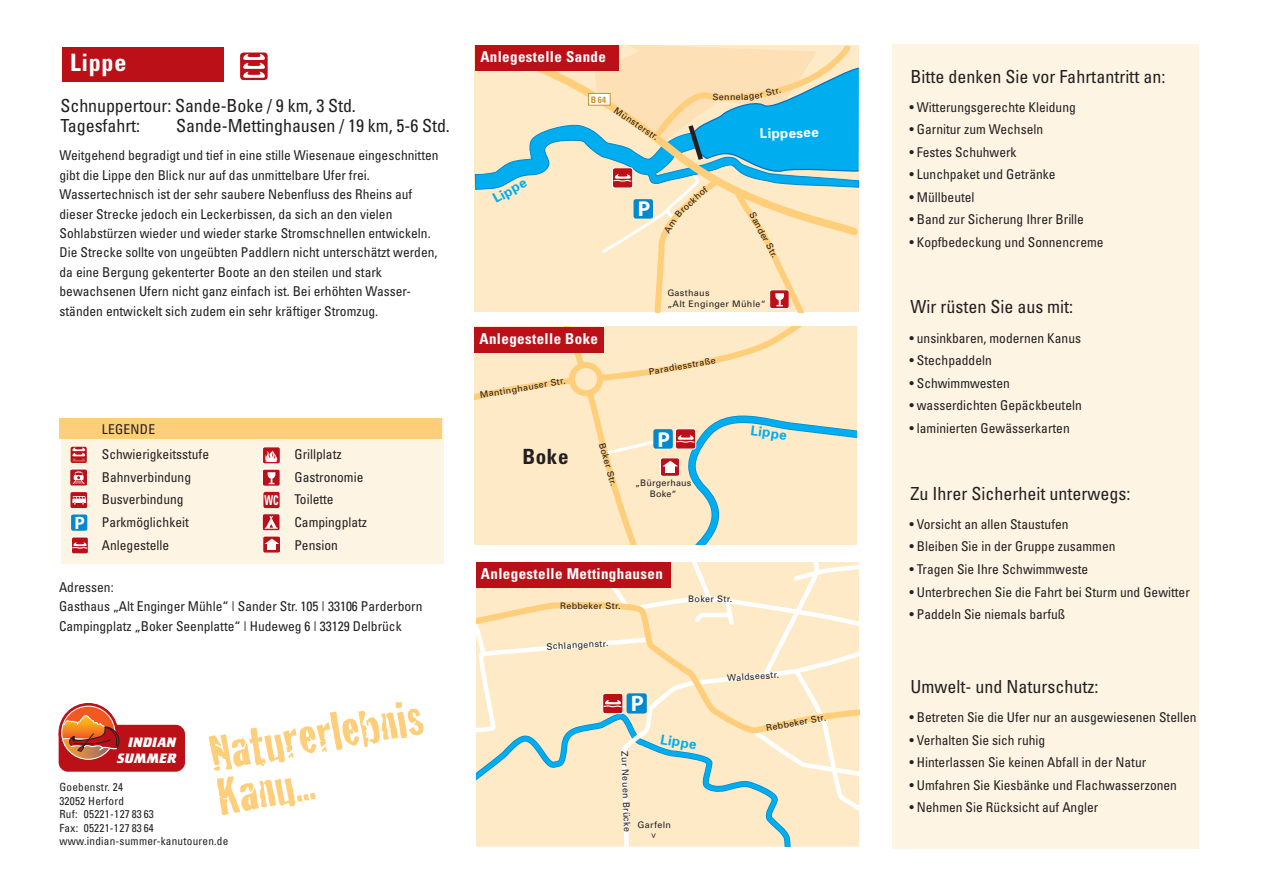
<style>
.page{position:relative;width:1263px;height:893px;background:#fff}
.page>*{position:absolute;margin:0;border:0;box-sizing:border-box;transform-origin:0 0}
.t1{font:54px/45px "Cracked";color:#fece7a}
.t2{font:700 condensed 24px "Univers";letter-spacing:.03em;color:#fff}
.t3{font:700 22.5px "Myriad Pro";color:#fff}
.t4{font:700 21.6px "Myriad Pro";color:#fff}
.t5{font:700 condensed 21px "Univers";color:#231f20}
.t6{font:condensed 18px/19.5px "Univers";color:#231f20}
.t7{font:700 18px "Myriad Pro";color:#fff}
.t8{font:700 condensed 15px "Univers";letter-spacing:.025em;color:#fff}
.t9{font:700 14.1px/15.8px "Crillee T";letter-spacing:.01em;color:#fff;text-align:right}
.t10{font:condensed 13.5px/19.5px "Univers";color:#231f20}
.t11{font:700 13.5px "Univers";color:#00aeef}
.t12{font:700 13.5px "Univers";color:#fff}
.t13{font:700 condensed 13.5px "Univers";color:#fff;scale:.73 1}
.t14{font:condensed 11.25px/13.5px "Univers";letter-spacing:.02em;color:#231f20}
.t15{font:9px/10.8px "Univers";letter-spacing:.035em;color:#231f20}
.t16{font:700 condensed 9px "Univers";color:#c69330}
</style>
<div class="page">
<div style="left:476px;top:823px;width:141px;height:24px;background:#feeac7"></div>
<svg style="left:617px;top:823px;width:242px;height:24px;background:#f6e8c9"></svg>
<svg style="left:476px;top:563px;width:383px;height:260px;background:#f4ddbf"></svg>
<div style="left:240px;top:53px;width:28px;height:27px;background:#bb1018;border-radius:3px"></div>
<svg style="left:243px;top:54px;width:25px;height:24px"></svg>
<div style="left:62px;top:47px;width:161px;height:34px;background:#bb1018"></div>
<div style="left:59px;top:725px;width:126px;height:47px;background:#bb1018;border-radius:9px"></div>
<svg style="left:59px;top:703px;width:59px;height:59px"></svg>
<div style="left:59px;top:703px;width:59px;height:59px;border:1px solid #bb1018;border-radius:50%"></div>
<svg style="left:62px;top:706px;width:53px;height:53px"></svg>
<svg style="left:62px;top:715px;width:59px;height:44px"></svg>
<div style="left:892px;top:44px;width:307px;height:804px;background:#fef4e4"></div>
<div style="left:61px;top:418px;width:382px;height:146px;background:#fef4e4"></div>
<div style="left:262px;top:469px;width:18px;height:17px;background:#bb1018;border-radius:2px"></div>
<div style="left:262px;top:469px;width:19px;height:18px;border:1px solid #fff;border-radius:2px"></div>
<svg style="left:268px;top:472px;width:7px;height:12px"></svg>
<div style="left:71px;top:514px;width:16px;height:17px;background:#0089cf;border-radius:2px"></div>
<div style="left:263px;top:492px;width:17px;height:16px;background:#bb1018;border-radius:2px"></div>
<div style="left:59px;top:418px;width:383px;height:20px;background:#fece7a"></div>
<svg style="left:71px;top:447px;width:16px;height:16px"></svg>
<svg style="left:71px;top:448px;width:16px;height:14px"></svg>
<div style="left:70px;top:469px;width:18px;height:17px;background:#bb1018;border-radius:2px"></div>
<div style="left:69px;top:469px;width:19px;height:17px;border:1px solid #fff;border-radius:2px"></div>
<svg style="left:73px;top:471px;width:12px;height:13px"></svg>
<div style="left:71px;top:537px;width:17px;height:17px;background:#bb1018;border-radius:2px"></div>
<div style="left:71px;top:537px;width:18px;height:17px;border:1px solid #fff;border-radius:2px"></div>
<svg style="left:71px;top:542px;width:17px;height:8px"></svg>
<div style="left:70px;top:492px;width:18px;height:17px;background:#bb1018;border-radius:2px"></div>
<div style="left:70px;top:491px;width:18px;height:18px;border:1px solid #fff;border-radius:2px"></div>
<svg style="left:72px;top:496px;width:14px;height:9px"></svg>
<div style="left:262px;top:447px;width:18px;height:17px;background:#bb1018;border-radius:2px"></div>
<div style="left:262px;top:446px;width:19px;height:18px;border:1px solid #fff;border-radius:2px"></div>
<svg style="left:265px;top:450px;width:12px;height:12px"></svg>
<div style="left:262px;top:514px;width:18px;height:17px;background:#bb1018;border-radius:2px"></div>
<div style="left:262px;top:513px;width:18px;height:18px;border:1px solid #fff;border-radius:2px"></div>
<svg style="left:265px;top:516px;width:13px;height:13px"></svg>
<div style="left:263px;top:536px;width:18px;height:17px;background:#bb1018;border-radius:2px"></div>
<div style="left:262px;top:536px;width:19px;height:17px;border:1px solid #fff;border-radius:2px"></div>
<div style="left:267px;top:544px;width:9px;height:6px;background:#fff"></div>
<svg style="left:265px;top:539px;width:14px;height:5px"></svg>
<svg style="left:474px;top:326px;width:383px;height:219px;background:#f5e4c3"></svg>
<div style="left:474px;top:327px;width:129px;height:25px;background:#bb1018"></div>
<svg style="left:475px;top:45px;width:383px;height:267px;background:#d0d3c0"></svg>
<h2 class="t2" style="left:70px;top:48px;width:58px">Lippe</h2>
<h3 class="t6" style="left:60px;top:95px;width:297px">Schnuppertour: Sande-Boke / 9 km, 3 Std.<br>Tagesfahrt:</h3>
<h3 class="t6" style="left:176px;top:115px;width:275px">Sande-Mettinghausen / 19 km, 5-6 Std.</h3>
<p class="t10" style="left:59px;top:145px;width:381px">Weitgehend begradigt und tief in eine stille Wiesenaue eingeschnitten gibt die Lippe den Blick nur auf das unmittelbare Ufer frei.<br>Wassertechnisch ist der sehr saubere Nebenfluss des Rheins auf dieser Strecke jedoch ein Leckerbissen, da sich an den vielen Sohlabstürzen wieder und wieder starke Stromschnellen entwickeln.<br>Die Strecke sollte von ungeübten Paddlern nicht unterschätzt werden, da eine Bergung gekenterter Boote an den steilen und stark bewachsenen Ufern nicht ganz einfach ist. Bei erhöhten Wasser&shy;ständen entwickelt sich zudem ein sehr kräftiger Stromzug.</p>
<h3 class="t7" style="left:75px;top:511px;width:12px">P</h3>
<p class="t10" style="left:102px;top:416px;width:109px;line-height:25.3px">LEGENDE<br>Schwierigkeitsstufe</p>
<p class="t10" style="left:102px;top:466px;width:91px;line-height:22.5px">Bahnverbindung<br>Busverbindung<br>Parkmöglichkeit<br>Anlegestelle</p>
<p class="t13" style="left:264px;top:492px;width:21px">WC</p>
<p class="t10" style="left:294px;top:443px;width:74px;line-height:22.5px">Grillplatz<br>Gastronomie<br>Toilette<br>Campingplatz<br>Pension</p>
<p class="t10" style="left:59px;top:577px;width:365px">Adressen:<br>Gasthaus „Alt Enginger Mühle“ | Sander Str. 105 | 33106 Parderborn<br>Campingplatz „Boker Seenplatte“ | Hudeweg 6 | 33129 Delbrück</p>
<h1 class="t1" style="left:206px;top:729px;width:218px;rotate:-10deg">Naturerlebnis<br>Kanu...</h1>
<p class="t9" style="left:117px;top:734px;width:61px">INDIAN<br>SUMMER</p>
<p class="t14" style="left:59px;top:780px;width:170px">Goebenstr. 24<br>32052 Herford<br>Ruf: 05221-127 83 63<br>Fax: 05221-127 83 64 www.indian-summer-kanutouren.de</p>
<p class="t8" style="left:480px;top:48px;width:127px">Anlegestelle Sande</p>
<p class="t16" style="left:591px;top:94px;width:17px">B64</p>
<p class="t15" style="left:618px;top:105px;width:53px;rotate:34deg">Münsterstr.</p>
<p class="t15" style="left:724px;top:91px;width:7px">n</p>
<p class="t15" style="left:758px;top:90px;width:23px;rotate:-15deg">r Str.</p>
<p class="t12" style="left:760px;top:125px;width:60px;rotate:-1deg">Lippesee</p>
<p class="t11" style="left:490px;top:191px;width:38px;rotate:-29deg">Lippe</p>
<p class="t8" style="left:480px;top:330px;width:120px">Anlegestelle Boke</p>
<h3 class="t4" style="left:638px;top:195px;width:14px">P</h3>
<p class="t15" style="left:757px;top:210px;width:52px;rotate:62deg">Sander Str.</p>
<p class="t15" style="left:667px;top:287px;width:100px">Gasthaus<br>„Alt Enginger Mühle“</p>
<p class="t15" style="left:479px;top:389px;width:88px;rotate:-9deg">Mantinghauser Str.</p>
<h3 class="t5" style="left:522px;top:444px;width:48px">Boke</h3>
<p class="t15" style="left:648px;top:366px;width:69px;rotate:-9deg">Paradiesstraße</p>
<p class="t15" style="left:607px;top:441px;width:46px;rotate:74deg">Boker Str.</p>
<h3 class="t4" style="left:657px;top:425px;width:14px">P</h3>
<p class="t15" style="left:635px;top:477px;width:58px;text-align:center">„Bürgerhaus<br>Boke“</p>
<p class="t11" style="left:752px;top:422px;width:38px;rotate:7deg">Lippe</p>
<p class="t8" style="left:481px;top:565px;width:183px">Anlegestelle Mettinghausen</p>
<p class="t15" style="left:560px;top:600px;width:62px">Rebbeker Str.</p>
<p class="t15" style="left:546px;top:641px;width:63px;rotate:-3deg">Schlangenstr.</p>
<p class="t15" style="left:688px;top:593px;width:46px">Boker Str.</p>
<h3 class="t3" style="left:631px;top:689px;width:15px">P</h3>
<p class="t11" style="left:662px;top:730px;width:38px;rotate:9deg">Lippe</p>
<p class="t15" style="left:630px;top:751px;width:83px;rotate:88deg">Zur Neuen Brücke</p>
<p class="t15" style="left:638px;top:819px;width:35px">Garfeln</p>
<p class="t15" style="left:660px;top:833px;width:7px;rotate:90deg">&gt;</p>
<p class="t15" style="left:727px;top:673px;width:54px;rotate:-4deg">Waldseestr.</p>
<p class="t15" style="left:765px;top:722px;width:62px;rotate:-10deg">Rebbeker Str.</p>
<h3 class="t6" style="left:910px;top:66px;width:256px">Bitte denken Sie vor Fahrtantritt an:</h3>
<p class="t10" style="left:909px;top:97px;width:168px">• Witterungsgerechte Kleidung</p>
<p class="t10" style="left:909px;top:119px;width:135px">• Garnitur zum Wechseln</p>
<p class="t10" style="left:909px;top:142px;width:109px">• Festes Schuhwerk</p>
<p class="t10" style="left:909px;top:164px;width:148px">• Lunchpaket und Getränke</p>
<p class="t10" style="left:909px;top:187px;width:67px">• Müllbeutel</p>
<p class="t10" style="left:909px;top:209px;width:176px">• Band zur Sicherung Ihrer Brille</p>
<p class="t10" style="left:909px;top:232px;width:196px">• Kopfbedeckung und Sonnencreme</p>
<h3 class="t6" style="left:910px;top:297px;width:164px">Wir rüsten Sie aus mit:</h3>
<p class="t10" style="left:909px;top:328px;width:173px">• unsinkbaren, modernen Kanus</p>
<p class="t10" style="left:909px;top:350px;width:84px">• Stechpaddeln</p>
<p class="t10" style="left:909px;top:373px;width:102px">• Schwimmwesten</p>
<p class="t10" style="left:909px;top:395px;width:174px">• wasserdichten Gepäckbeuteln</p>
<p class="t10" style="left:909px;top:418px;width:162px">• laminierten Gewässerkarten</p>
<h3 class="t6" style="left:910px;top:483px;width:221px">Zu Ihrer Sicherheit unterwegs:</h3>
<p class="t10" style="left:909px;top:514px;width:161px">• Vorsicht an allen Staustufen</p>
<p class="t10" style="left:909px;top:537px;width:208px">• Bleiben Sie in der Gruppe zusammen</p>
<p class="t10" style="left:909px;top:559px;width:180px">• Tragen Sie Ihre Schwimmweste</p>
<p class="t10" style="left:909px;top:582px;width:282px">• Unterbrechen Sie die Fahrt bei Sturm und Gewitter</p>
<p class="t10" style="left:909px;top:604px;width:157px">• Paddeln Sie niemals barfuß</p>
<h3 class="t6" style="left:910px;top:676px;width:189px">Umwelt- und Naturschutz:</h3>
<p class="t10" style="left:909px;top:707px;width:289px">• Betreten Sie die Ufer nur an ausgewiesenen Stellen</p>
<p class="t10" style="left:909px;top:730px;width:137px">• Verhalten Sie sich ruhig</p>
<p class="t10" style="left:909px;top:752px;width:238px">• Hinterlassen Sie keinen Abfall in der Natur</p>
<p class="t10" style="left:909px;top:775px;width:269px">• Umfahren Sie Kiesbänke und Flachwasserzonen</p>
<p class="t10" style="left:909px;top:797px;width:190px">• Nehmen Sie Rücksicht auf Angler</p>
</div>
